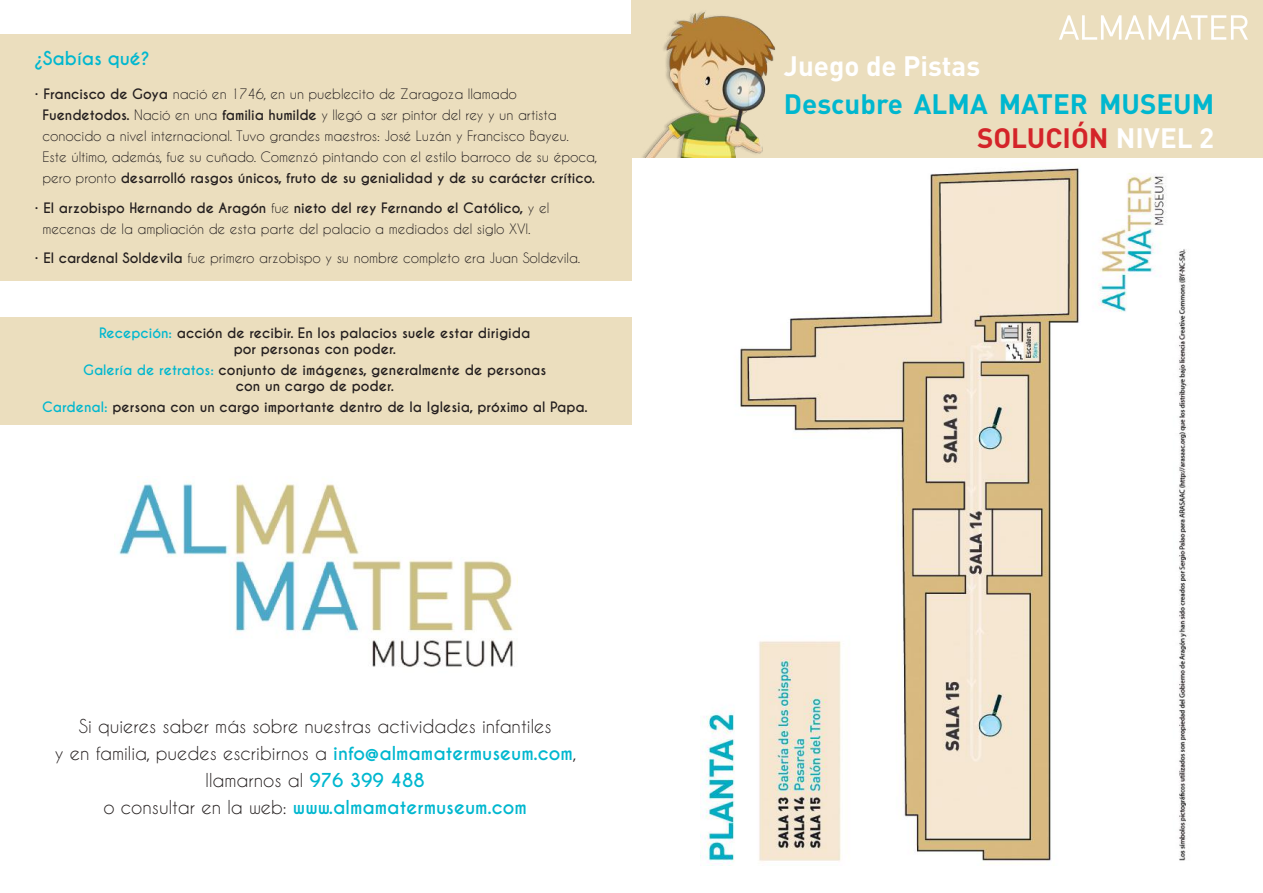
<style>
.page{position:relative;width:1263px;height:893px;background:#fff}
.page>*{position:absolute;margin:0;border:0;box-sizing:border-box;transform-origin:0 0}
.t1{font:700 27.75px/33.8px "DIN Pro";color:#00b7cf;text-align:right}
.t2{font:700 27.75px "DIN Pro";color:#fff}
.t3{font:18px/27px "Caviar Dreams";color:#241f1f;text-align:center}
.t4{font:700 18px "Caviar Dreams";letter-spacing:-.005em;color:#00b7cf}
.t5{font:13.5px/21px "Caviar Dreams";letter-spacing:-.005em;color:#241f1f}
.t6{font:700 13.5px/16.5px "Caviar Dreams";color:#241f1f;text-align:center}
.s1{font-weight:700}
.s2{color:#00b7cf}
.s3{font-weight:700;color:#00b7cf}
.s4{color:#d42429}
.s5{color:#fff}
</style>
<div class="page">
<div style="left:631px;top:0;width:632px;height:157px;background:#ebdebe"></div>
<img style="left:642px;top:12px;width:134px;height:145px">
<svg style="left:1059px;top:15px;width:189px;height:25px"></svg>
<img style="left:702px;top:168px;width:487px;height:696px">
<div style="left:0;top:318px;width:631px;height:107px;background:#ebdebe"></div>
<div style="left:0;top:34px;width:631px;height:247px;background:#ebdebe"></div>
<img style="left:118px;top:481px;width:400px;height:186px">
<h2 class="t4" style="left:34px;top:48px;width:117px">¿Sabías qué?</h2>
<p class="t5" style="left:43px;top:83px;width:556px;text-indent:-9px">• <span class="s1">Francisco de Goya</span> nació en 1746, en un pueblecito de Zaragoza llamado <span class="s1">Fuendetodos.</span> Nació en una <span class="s1">familia humilde</span> y llegó a ser pintor del rey y un artista conocido a nivel internacional. Tuvo grandes maestros: José Luzán y Francisco Bayeu.<br>Este último, además, fue su cuñado. Comenzó pintando con el estilo barroco de su época, pero pronto <span class="s1">desarrolló rasgos únicos, fruto de su genialidad y de su carácter crítico.</span></p>
<p class="t5" style="left:43px;top:197px;width:508px;text-indent:-9px">• <span class="s1">El arzobispo Hernando de Aragón</span> fue <span class="s1">nieto del rey Fernando el Católico,</span> y el mecenas de la ampliación de esta parte del palacio a mediados del siglo XVI.</p>
<p class="t5" style="left:34px;top:247px;width:548px">• <span class="s1">El cardenal Soldevila</span> fue primero arzobispo y su nombre completo era Juan Soldevila.</p>
<p class="t6" style="left:99px;top:325px;width:433px"><span class="s2">Recepción:</span> acción de recibir. En los palacios suele estar dirigida por personas con poder.</p>
<p class="t6" style="left:83px;top:362px;width:465px"><span class="s2">Galería de retratos:</span> conjunto de imágenes, generalmente de personas con un cargo de poder.</p>
<p class="t6" style="left:42px;top:399px;width:547px"><span class="s2">Cardenal:</span> persona con un cargo importante dentro de la Iglesia, próximo al Papa.</p>
<h2 class="t3" style="left:55px;top:712px;width:523px">Si quieres saber más sobre nuestras actividades infantiles<br>y en familia, puedes escribirnos a <span class="s3">info@almamatermuseum.com</span>, llamarnos al <span class="s3">976 399 488<br></span>o consultar en la web: <span class="s3">www.almamatermuseum.com</span></h2>
<h1 class="t2" style="left:784px;top:47px;width:198px">Juego de Pistas</h1>
<h1 class="t1" style="left:784px;top:86px;width:432px">Descubre ALMA MATER MUSEUM<br><span class="s4">SOLUCIÓN</span> <span class="s5">NIVEL 2</span></h1>
</div>
